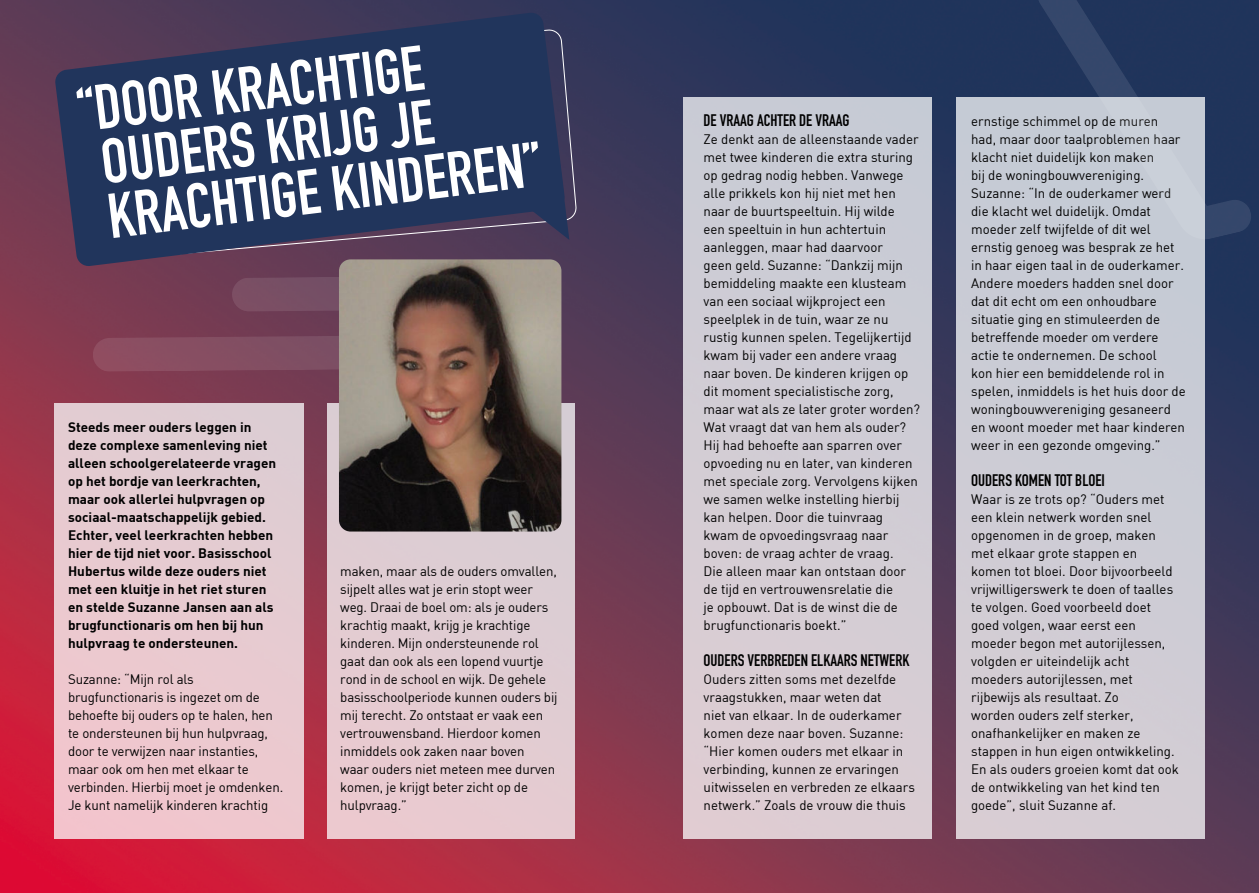
<style>
.page{position:relative;width:1259px;height:893px;background:#fff}
.page>*{position:absolute;margin:0;border:0;box-sizing:border-box;transform-origin:0 0}
.t1{font:700 62.25px/54.9px "DIN Condensed";color:#fff}
.t2{font:700 16.5px "DIN Condensed";color:#000}
.t3{font:13.5px/18px "Dinreg";color:#000}
.t4{font:13.5px/18px "Dinbol";color:#000}
</style>
<div class="page">
<img style="left:0;top:0;width:1259px;height:893px">
<svg style="left:93px;top:277px;width:246px;height:95px;background:#7a445a"></svg>
<div style="left:683px;top:98px;width:248px;height:741px;background:#d1ccd4"></div>
<div style="left:957px;top:98px;width:248px;height:741px;background:#cdccd5"></div>
<div style="left:327px;top:404px;width:248px;height:435px;background:#e2ccd2"></div>
<div style="left:54px;top:404px;width:249px;height:435px;background:#e9cad0"></div>
<svg style="left:55px;top:12px;width:510px;height:255px;background:#2d365b"></svg>
<svg style="left:519px;top:150px;width:50px;height:90px;background:#2d375b"></svg>
<img style="left:339px;top:259px;width:222px;height:272px">
<svg style="left:1035px;top:0;width:217px;height:241px"></svg>
<h1 class="t1" style="left:74px;top:81px;width:455px;rotate:-7deg">“ DOOR KRACHTIGE<br>OUDERS KRIJG JE<br>KRACHTIGE KINDEREN”</h1>
<p class="t4" style="left:68px;top:419px;width:210px">Steeds meer ouders leggen in deze complexe samenleving niet alleen schoolgerelateerde vragen op het bordje van leerkrachten, maar ook allerlei hulpvragen op sociaal-maatschappelijk gebied.<br>Echter, veel leerkrachten hebben hier de tijd niet voor. Basisschool<br>Hubertus wilde deze ouders niet met een kluitje in het riet sturen en stelde Suzanne Jansen aan als brugfunctionaris om hen bij hun hulpvraag te ondersteunen.</p>
<p class="t3" style="left:68px;top:671px;width:217px">Suzanne: “Mijn rol als brugfunctionaris is ingezet om de behoefte bij ouders op te halen, hen te ondersteunen bij hun hulpvraag, door te verwijzen naar instanties, maar ook om hen met elkaar te verbinden. Hierbij moet je omdenken.<br>Je kunt namelijk kinderen krachtig</p>
<p class="t3" style="left:340px;top:563px;width:219px">maken, maar als de ouders omvallen, sijpelt alles wat je erin stopt weer weg. Draai de boel om: als je ouders krachtig maakt, krijg je krachtige kinderen. Mijn ondersteunende rol gaat dan ook als een lopend vuurtje rond in de school en wijk. De gehele basisschoolperiode kunnen ouders bij mij terecht. Zo ontstaat er vaak een vertrouwensband. Hierdoor komen inmiddels ook zaken naar boven<br>waar ouders niet meteen mee durven komen, je krijgt beter zicht op de hulpvraag.”</p>
<p class="t2" style="left:703px;top:112px;width:148px">DE VRAAG ACHTER DE VRAAG</p>
<p class="t3" style="left:703px;top:131px;width:218px">Ze denkt aan de alleenstaande vader met twee kinderen die extra sturing op gedrag nodig hebben. Vanwege alle prikkels kon hij niet met hen naar de buurtspeeltuin. Hij wilde<br>een speeltuin in hun achtertuin aanleggen, maar had daarvoor<br>geen geld. Suzanne: “Dankzij mijn bemiddeling maakte een klusteam van een sociaal wijkproject een speelplek in de tuin, waar ze nu rustig kunnen spelen. Tegelijkertijd kwam bij vader een andere vraag naar boven. De kinderen krijgen op dit moment specialistische zorg, maar wat als ze later groter worden?<br>Wat vraagt dat van hem als ouder?<br>Hij had behoefte aan sparren over opvoeding nu en later, van kinderen met speciale zorg. Vervolgens kijken we samen welke instelling hierbij kan helpen. Door die tuinvraag kwam de opvoedingsvraag naar boven: de vraag achter de vraag.<br>Die alleen maar kan ontstaan door de tijd en vertrouwensrelatie die<br>je opbouwt. Dat is de winst die de brugfunctionaris boekt.”</p>
<p class="t2" style="left:703px;top:652px;width:207px">OUDERS VERBREDEN ELKAARS NETWERK</p>
<p class="t3" style="left:703px;top:671px;width:213px">Ouders zitten soms met dezelfde vraagstukken, maar weten dat<br>niet van elkaar. In de ouderkamer komen deze naar boven. Suzanne: “Hier komen ouders met elkaar in verbinding, kunnen ze ervaringen uitwisselen en verbreden ze elkaars netwerk.” Zoals de vrouw die thuis</p>
<p class="t3" style="left:971px;top:113px;width:216px">ernstige schimmel op de muren had, maar door taalproblemen haar klacht niet duidelijk kon maken<br>bij de woningbouwvereniging.<br>Suzanne: “In de ouderkamer werd die klacht wel duidelijk. Omdat moeder zelf twijfelde of dit wel ernstig genoeg was besprak ze het in haar eigen taal in de ouderkamer.<br>Andere moeders hadden snel door dat dit echt om een onhoudbare situatie ging en stimuleerden de betreffende moeder om verdere actie te ondernemen. De school<br>kon hier een bemiddelende rol in spelen, inmiddels is het huis door de woningbouwvereniging gesaneerd en woont moeder met haar kinderen weer in een gezonde omgeving.”</p>
<p class="t2" style="left:971px;top:472px;width:135px">OUDERS KOMEN TOT BLOEI</p>
<p class="t3" style="left:971px;top:491px;width:209px">Waar is ze trots op? “Ouders met een klein netwerk worden snel opgenomen in de groep, maken met elkaar grote stappen en komen tot bloei. Door bijvoorbeeld vrijwilligerswerk te doen of taalles te volgen. Goed voorbeeld doet goed volgen, waar eerst een moeder begon met autorijlessen, volgden er uiteindelijk acht moeders autorijlessen, met rijbewijs als resultaat. Zo<br>worden ouders zelf sterker, onafhankelijker en maken ze stappen in hun eigen ontwikkeling.<br>En als ouders groeien komt dat ook de ontwikkeling van het kind ten goede”, sluit Suzanne af.</p>
</div>
